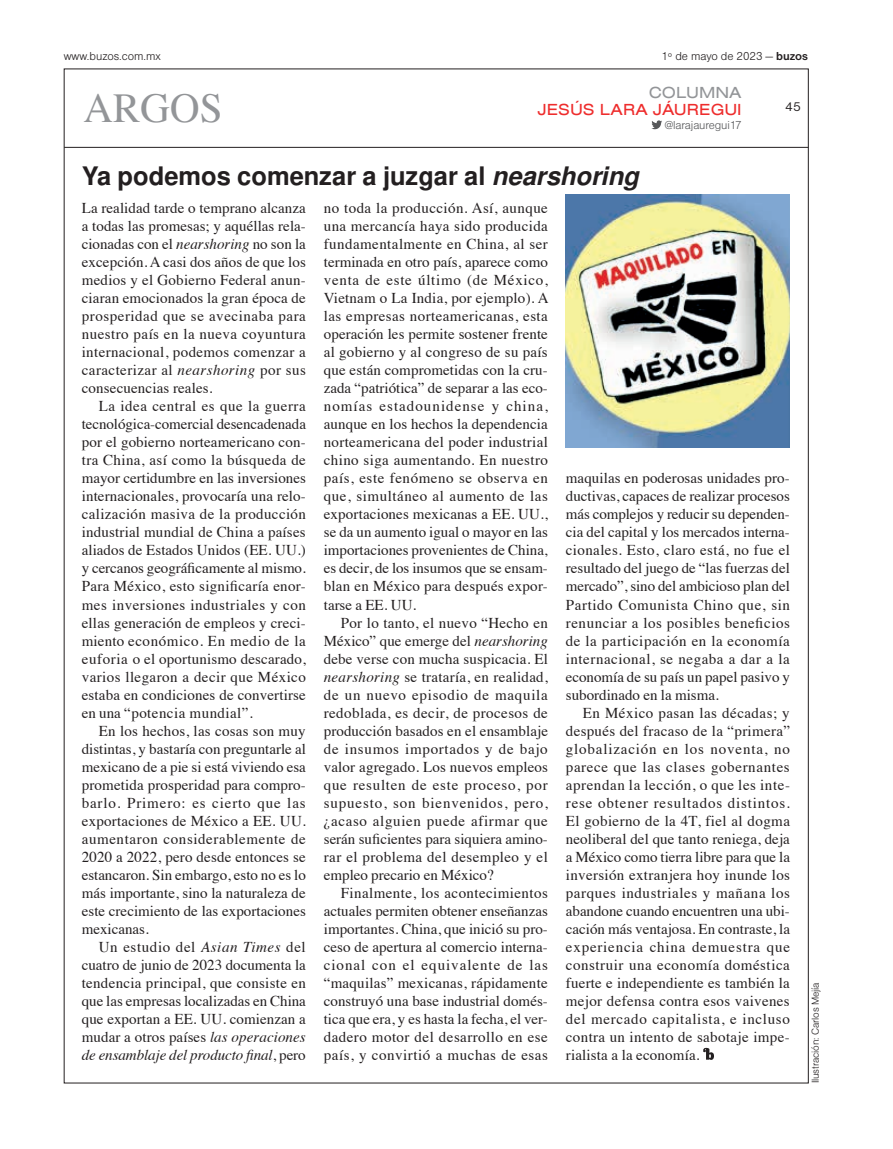
<style>
.page{position:relative;width:893px;height:1149px;background:#fff}
.page>*{position:absolute;margin:0;border:0;box-sizing:border-box;transform-origin:0 0}
.t1{font:41.1px "Times";color:#939598}
.t2{font:700 25.5px "Nimbus San L";color:#231f20}
.t3{font:16.5px "Nimbus San T Regu Exte";color:#ee2d2d}
.t4{font:16.5px "Nimbus San T Regu Exte";color:#939598}
.t5{font:15px/18px "Times";letter-spacing:.01em;color:#231f20;text-align:justify}
.t6{font:13.5px "Nimbus Sans DOT";color:#231f20}
.t7{font:12px "Nimbus Sans DOT Ligh";color:#231f20}
.t8{font:12px "Nimbus Sans DOT Ligh";letter-spacing:-.01em;color:#57585a}
.t9{font:10.5px "Nimbus Sans DOT Ligh";letter-spacing:-.01em;color:#231f20}
.s1{font-family:"Nimbus Sans DOT";font-weight:700}
.s2{font-style:italic}
</style>
<div class="page">
<hr style="left:64px;top:147px;width:744px;height:1px;background:#231f20">
<svg style="left:651px;top:120px;width:11px;height:9px"></svg>
<svg style="left:703px;top:1047px;width:11px;height:12px"></svg>
<img style="left:566px;top:195px;width:224px;height:252px">
<p class="t7" style="left:661px;top:50px;width:148px">1º de mayo de 2023 — <span class="s1">buzos</span></p>
<p class="t7" style="left:64px;top:50px;width:99px">www.buzos.com.mx</p>
<h1 class="t1" style="left:84px;top:69px;width:141px">ARGOS</h1>
<p class="t6" style="left:785px;top:99px;width:17px">45</p>
<p class="t4" style="left:649px;top:83px;width:94px">COLUMNA</p>
<p class="t3" style="left:538px;top:100px;width:206px">JESÚS LARA JÁUREGUI</p>
<p class="t8" style="left:665px;top:119px;width:78px">@larajauregui17</p>
<h2 class="t2" style="left:82px;top:157px;width:559px">Ya podemos comenzar a juzgar al <span class="s2">nearshoring</span></h2>
<p class="t5" style="left:82px;top:198px;width:226px">La realidad tarde o temprano alcanza a todas las promesas; y aquéllas rela&shy;cionadas con el <span class="s2">nearshoring</span> no son la excepción. A casi dos años de que los medios y el Gobierno Federal anun&shy;ciaran emocionados la gran época de prosperidad que se avecinaba para nuestro país en la nueva coyuntura internacional, podemos comenzar a caracterizar al <span class="s2">nearshoring</span> por sus consecuencias reales.</p>
<p class="t5" style="left:82px;top:396px;width:226px;text-indent:17px">La idea central es que la guerra tecnológica-comercial desencadenada por el gobierno norteamericano con&shy;tra China, así como la búsqueda de mayor certidumbre en las inversiones internacionales, provocaría una relo&shy;calización masiva de la producción industrial mundial de China a países aliados de Estados Unidos (EE. UU.) y cercanos geográficamente al mismo.<br>Para México, esto significaría enor&shy;mes inversiones industriales y con ellas generación de empleos y creci&shy;miento económico. En medio de la euforia o el oportunismo descarado, varios llegaron a decir que México estaba en condiciones de convertirse en una “potencia mundial”.</p>
<p class="t5" style="left:82px;top:720px;width:226px;text-indent:17px">En los hechos, las cosas son muy distintas, y bastaría con preguntarle al mexicano de a pie si está viviendo esa prometida prosperidad para compro&shy;barlo. Primero: es cierto que las exportaciones de México a EE. UU. aumentaron considerablemente de 2020 a 2022, pero desde entonces se estancaron. Sin embargo, esto no es lo más importante, sino la naturaleza de este crecimiento de las exportaciones mexicanas.</p>
<p class="t5" style="left:82px;top:936px;width:226px;text-indent:17px">Un estudio del <span class="s2">Asian Times</span> del cuatro de junio de 2023 documenta la tendencia principal, que consiste en que las empresas localizadas en China que exportan a EE. UU. comienzan a mudar a otros países <span class="s2">las operaciones de ensamblaje del producto final</span>, pero</p>
<p class="t5" style="left:324px;top:198px;width:226px">no toda la producción<span class="s2">.</span> Así, aunque una mercancía haya sido producida fundamentalmente en China, al ser terminada en otro país, aparece como venta de este último (de México, Vietnam o La India, por ejemplo). A las empresas norteamericanas, esta operación les permite sostener frente al gobierno y al congreso de su país que están comprometidas con la cru&shy;zada “patriótica” de separar a las eco&shy;nomías estadounidense y china, aunque en los hechos la dependencia norteamericana del poder industrial chino siga aumentando. En nuestro país, este fenómeno se observa en que, simultáneo al aumento de las exportaciones mexicanas a EE. UU., se da un aumento igual o mayor en las importaciones provenientes de China, es decir, de los insumos que se ensam&shy;blan en México para después expor&shy;tarse a EE. UU.</p>
<p class="t5" style="left:324px;top:612px;width:226px;text-indent:17px">Por lo tanto, el nuevo “Hecho en México” que emerge del <span class="s2">nearshoring </span>debe verse con mucha suspicacia. El <span class="s2">nearshoring</span> se trataría, en realidad, de un nuevo episodio de maquila redoblada, es decir, de procesos de producción basados en el ensamblaje de insumos importados y de bajo valor agregado. Los nuevos empleos que resulten de este proceso, por supuesto, son bienvenidos, pero, ¿acaso alguien puede afirmar que serán suficientes para siquiera amino&shy;rar el problema del desempleo y el empleo precario en México?</p>
<p class="t5" style="left:324px;top:882px;width:226px;text-indent:17px">Finalmente, los acontecimientos actuales permiten obtener enseñanzas importantes. China, que inició su pro&shy;ceso de apertura al comercio interna&shy;cional con el equivalente de las “maquilas” mexicanas, rápidamente construyó una base industrial domés&shy;tica que era, y es hasta la fecha, el ver&shy;dadero motor del desarrollo en ese país, y convirtió a muchas de esas</p>
<p class="t5" style="left:566px;top:468px;width:226px">maquilas en poderosas unidades pro&shy;ductivas, capaces de realizar procesos más complejos y reducir su dependen&shy;cia del capital y los mercados interna&shy;cionales. Esto, claro está, no fue el resultado del juego de “las fuerzas del mercado”, sino del ambicioso plan del Partido Comunista Chino que, sin renunciar a los posibles beneficios de la participación en la economía internacional, se negaba a dar a la economía de su país un papel pasivo y subordinado en la misma.</p>
<p class="t5" style="left:566px;top:702px;width:226px;text-indent:17px">En México pasan las décadas; y después del fracaso de la “primera” globalización en los noventa, no parece que las clases gobernantes aprendan la lección, o que les inte&shy;rese obtener resultados distintos.<br>El gobierno de la 4T, fiel al dogma neoliberal del que tanto reniega, deja a México como tierra libre para que la inversión extranjera hoy inunde los parques industriales y mañana los abandone cuando encuentren una ubi&shy;cación más ventajosa. En contraste, la experiencia china demuestra que construir una economía doméstica fuerte e independiente es también la mejor defensa contra esos vaivenes del mercado capitalista, e incluso contra un intento de sabotaje impe&shy;rialista a la economía.</p>
<p class="t9" style="left:809px;top:1082px;width:102px;rotate:-90deg">Ilustración: Carlos Mejía</p>
</div>
